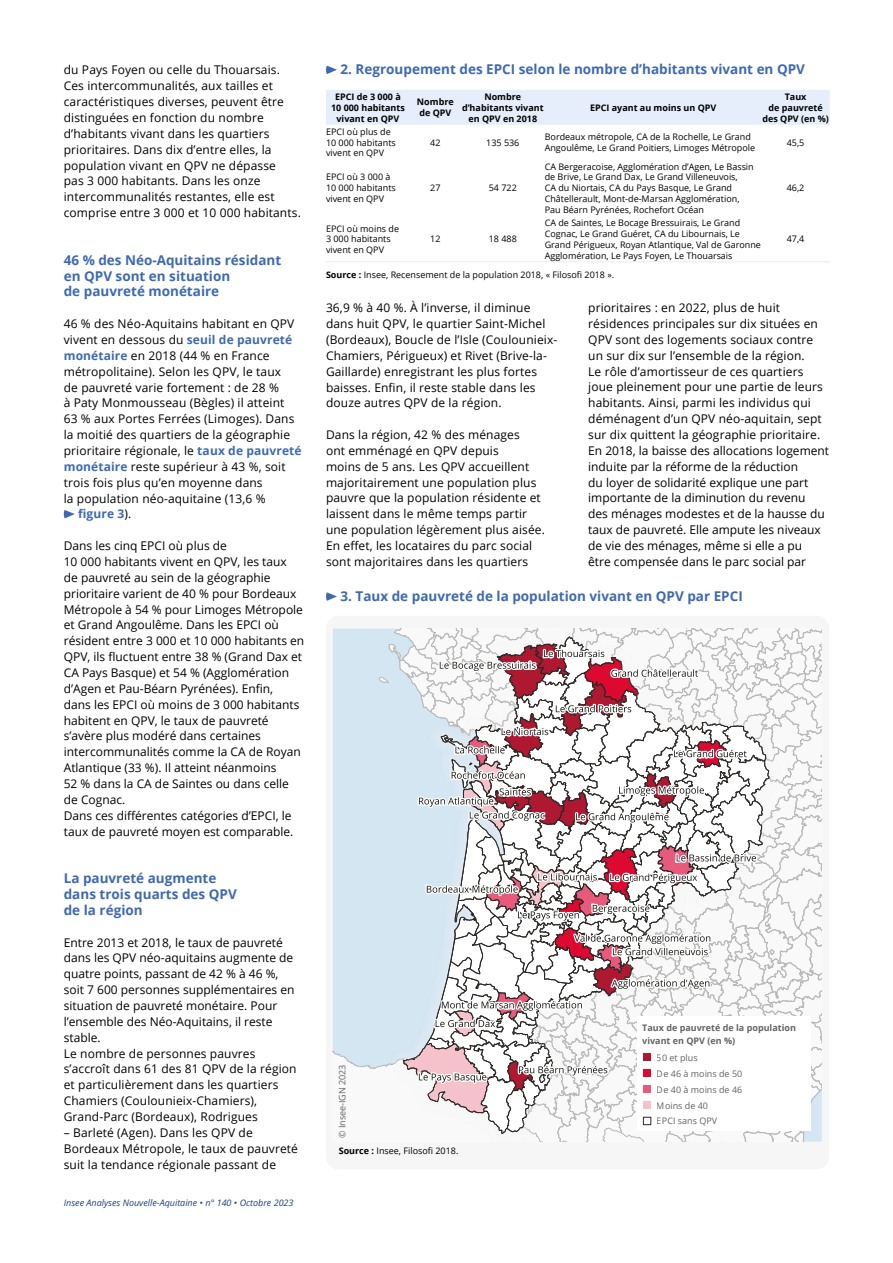
<style>
.page{position:relative;width:893px;height:1263px;background:#fff}
.page>*{position:absolute;margin:0;border:0;box-sizing:border-box;transform-origin:0 0}
.t1{font:700 13.5px/15.9px "Open Sans";color:#3e69b1}
.t2{font:12px/15.9px "Open Sans";letter-spacing:.01em;color:#000}
.t3{font:700 12px "Open Sans";color:#3e69b1}
.t4{font:9px/10.8px "Open Sans";color:#000}
.t5{font:700 9px/10.8px "Open Sans";color:#000;text-align:center}
.t6{font:9px/15.9px "Open Sans";color:#646363}
.t7{font:italic 9px "Open Sans";color:#1e4176}
.t8{font:700 9px/12.8px "Open Sans";color:#646363}
.s1{font-weight:700;color:#3e69b1}
.s2{font-weight:400;color:#000}
.s3{font-weight:700}
</style>
<div class="page">
<svg style="left:63px;top:510px;width:12px;height:8px"></svg>
<svg style="left:326px;top:616px;width:503px;height:553px;fill:#f6f6f6"></svg>
<svg style="left:388px;top:628px;width:434px;height:514px"></svg>
<div style="left:637px;top:1016px;width:174px;height:115px;background:#fff"></div>
<div style="left:643px;top:1053px;width:8px;height:8px;background:#af1831"></div>
<div style="left:643px;top:1069px;width:8px;height:8px;background:#de0931"></div>
<div style="left:643px;top:1085px;width:8px;height:8px;background:#e85a7b"></div>
<div style="left:643px;top:1101px;width:8px;height:8px;background:#f5c1cb"></div>
<div style="left:643px;top:1117px;width:8px;height:8px;border:1px solid #2c2825"></div>
<svg style="left:326px;top:592px;width:11px;height:9px"></svg>
<svg style="left:326px;top:66px;width:11px;height:8px"></svg>
<div style="left:326px;top:90px;width:504px;height:35px;background:#e5eefa"></div>
<hr style="left:326px;top:261px;width:84px;height:1px;background:#e5eefa">
<hr style="left:410px;top:261px;width:51px;height:1px;background:#e5eefa">
<hr style="left:461px;top:261px;width:84px;height:1px;background:#e5eefa">
<hr style="left:545px;top:261px;width:217px;height:1px;background:#e5eefa">
<hr style="left:762px;top:261px;width:68px;height:1px;background:#e5eefa">
<p class="t2" style="left:64px;top:62px;width:239px">du Pays Foyen ou celle du Thouarsais.<br>Ces intercommunalités, aux tailles et caractéristiques diverses, peuvent être distinguées en fonction du nombre d’habitants vivant dans les quartiers prioritaires. Dans dix d’entre elles, la population vivant en QPV ne dépasse<br>pas 3 000 habitants. Dans les onze intercommunalités restantes, elle est comprise entre 3 000 et 10 000 habitants.</p>
<p class="t1" style="left:64px;top:251px;width:219px">46 % des Néo-Aquitains résidant en QPV sont en situation<br>de pauvreté monétaire</p>
<p class="t2" style="left:64px;top:315px;width:232px">46 % des Néo-Aquitains habitant en QPV</p>
<p class="t2" style="left:64px;top:331px;width:230px">vivent en dessous du <span class="s1">seuil de pauvreté</span></p>
<p class="t2" style="left:64px;top:347px;width:207px"><span class="s1">monétaire</span> en 2018 (44 % en France</p>
<p class="t2" style="left:64px;top:363px;width:219px">métropolitaine). Selon les QPV, le taux</p>
<p class="t2" style="left:64px;top:379px;width:217px">de pauvreté varie fortement : de 28 %</p>
<p class="t2" style="left:64px;top:395px;width:222px">à Paty Monmousseau (Bègles) il atteint</p>
<p class="t2" style="left:64px;top:411px;width:232px">63 % aux Portes Ferrées (Limoges). Dans</p>
<p class="t2" style="left:64px;top:426px;width:228px">la moitié des quartiers de la géographie</p>
<p class="t2" style="left:64px;top:442px;width:239px">prioritaire régionale, le <span class="s1">taux de pauvreté</span></p>
<p class="t2" style="left:64px;top:458px;width:223px"><span class="s1">monétaire</span> reste supérieur à 43 %, soit</p>
<p class="t2" style="left:64px;top:474px;width:200px">trois fois plus qu’en moyenne dans</p>
<p class="t2" style="left:64px;top:490px;width:203px">la population néo-aquitaine (13,6 %</p>
<p class="t3" style="left:78px;top:506px;width:55px">figure 3<span class="s2">).</span></p>
<p class="t2" style="left:64px;top:537px;width:242px">Dans les cinq EPCI où plus de<br>10 000 habitants vivent en QPV, les taux<br>de pauvreté au sein de la géographie prioritaire varient de 40 % pour Bordeaux Métropole à 54 % pour Limoges Métropole et Grand Angoulême. Dans les EPCI où résident entre 3 000 et 10 000 habitants en QPV, ils fluctuent entre 38 % (Grand Dax et CA Pays Basque) et 54 % (Agglomération d’Agen et Pau-Béarn Pyrénées). Enfin,<br>dans les EPCI où moins de 3 000 habitants habitent en QPV, le taux de pauvreté s’avère plus modéré dans certaines intercommunalités comme la CA de Royan Atlantique (33 %). Il atteint néanmoins<br>52 % dans la CA de Saintes ou dans celle de Cognac.<br>Dans ces différentes catégories d’EPCI, le taux de pauvreté moyen est comparable.</p>
<p class="t1" style="left:64px;top:870px;width:174px">La pauvreté augmente dans trois quarts des QPV de la région</p>
<p class="t2" style="left:64px;top:934px;width:234px">Entre 2013 et 2018, le taux de pauvreté dans les QPV néo-aquitains augmente de quatre points, passant de 42 % à 46 %, soit 7 600 personnes supplémentaires en situation de pauvreté monétaire. Pour l’ensemble des Néo-Aquitains, il reste stable.<br>Le nombre de personnes pauvres s’accroît dans 61 des 81 QPV de la région et particulièrement dans les quartiers Chamiers (Coulounieix-Chamiers), Grand-Parc (Bordeaux), Rodrigues</p>
<p class="t2" style="left:64px;top:1124px;width:236px">– Barleté (Agen). Dans les QPV de<br>Bordeaux Métropole, le taux de pauvreté suit la tendance régionale passant de</p>
<p class="t7" style="left:64px;top:1197px;width:231px">Insee Analyses Nouvelle-Aquitaine • n° 140 • Octobre 2023</p>
<p class="t1" style="left:341px;top:61px;width:466px">2. Regroupement des EPCI selon le nombre d’habitants vivant en QPV</p>
<p class="t5" style="left:331px;top:91px;width:75px">EPCI de 3 000 à<br>10 000 habitants vivant en QPV</p>
<p class="t5" style="left:417px;top:96px;width:38px;text-align:left">Nombre de QPV</p>
<p class="t5" style="left:462px;top:91px;width:83px">Nombre d’habitants vivant en QPV en 2018</p>
<p class="t5" style="left:590px;top:102px;width:128px">EPCI ayant au moins un QPV</p>
<p class="t5" style="left:762px;top:91px;width:68px">Taux<br>de pauvreté des QPV (en %)</p>
<p class="t4" style="left:326px;top:126px;width:71px">EPCI où plus de<br>10 000 habitants vivent en QPV</p>
<p class="t4" style="left:430px;top:137px;width:12px">42</p>
<p class="t4" style="left:486px;top:137px;width:35px">135 536</p>
<p class="t4" style="left:545px;top:131px;width:212px">Bordeaux métropole, CA de la Rochelle, Le Grand<br>Angoulême, Le Grand Poitiers, Limoges Métropole</p>
<p class="t4" style="left:787px;top:137px;width:19px">45,5</p>
<p class="t4" style="left:326px;top:172px;width:71px">EPCI où 3 000 à<br>10 000 habitants vivent en QPV</p>
<p class="t4" style="left:430px;top:182px;width:12px">27</p>
<p class="t4" style="left:489px;top:182px;width:30px">54 722</p>
<p class="t4" style="left:545px;top:161px;width:211px">CA Bergeracoise, Agglomération d’Agen, Le Bassin de Brive, Le Grand Dax, Le Grand Villeneuvois,<br>CA du Niortais, CA du Pays Basque, Le Grand Châtellerault, Mont-de-Marsan Agglomération, Pau Béarn Pyrénées, Rochefort Océan</p>
<p class="t4" style="left:787px;top:182px;width:19px">46,2</p>
<p class="t4" style="left:326px;top:223px;width:75px">EPCI où moins de<br>3 000 habitants vivent en QPV</p>
<p class="t4" style="left:430px;top:233px;width:12px">12</p>
<p class="t4" style="left:489px;top:233px;width:30px">18 488</p>
<p class="t4" style="left:545px;top:217px;width:218px">CA de Saintes, Le Bocage Bressuirais, Le Grand Cognac, Le Grand Guéret, CA du Libournais, Le Grand Périgueux, Royan Atlantique, Val de Garonne Agglomération, Le Pays Foyen, Le Thouarsais</p>
<p class="t4" style="left:326px;top:269px;width:290px"><span class="s3">Source :</span> Insee, Recensement de la population 2018, « Filosofi 2018 ».</p>
<p class="t4" style="left:787px;top:233px;width:19px">47,4</p>
<p class="t2" style="left:326px;top:300px;width:233px">36,9 % à 40 %. À l’inverse, il diminue dans huit QPV, le quartier Saint-Michel (Bordeaux), Boucle de l’Isle (Coulounieix-Chamiers, Périgueux) et Rivet (Brive-la-Gaillarde) enregistrant les plus fortes baisses. Enfin, il reste stable dans les douze autres QPV de la région.</p>
<p class="t2" style="left:326px;top:426px;width:220px">Dans la région, 42 % des ménages<br>ont emménagé en QPV depuis<br>moins de 5 ans. Les QPV accueillent majoritairement une population plus pauvre que la population résidente et laissent dans le même temps partir une population légèrement plus aisée.<br>En effet, les locataires du parc social sont majoritaires dans les quartiers</p>
<p class="t2" style="left:588px;top:300px;width:242px">prioritaires : en 2022, plus de huit résidences principales sur dix situées en QPV sont des logements sociaux contre un sur dix sur l’ensemble de la région.<br>Le rôle d’amortisseur de ces quartiers joue pleinement pour une partie de leurs habitants. Ainsi, parmi les individus qui déménagent d’un QPV néo-aquitain, sept sur dix quittent la géographie prioritaire.<br>En 2018, la baisse des allocations logement induite par la réforme de la réduction<br>du loyer de solidarité explique une part importante de la diminution du revenu<br>des ménages modestes et de la hausse du taux de pauvreté. Elle ampute les niveaux de vie des ménages, même si elle a pu<br>être compensée dans le parc social par</p>
<p class="t1" style="left:341px;top:588px;width:404px">3. Taux de pauvreté de la population vivant en QPV par EPCI</p>
<p class="t6" style="left:334px;top:1138px;width:75px;rotate:-90deg">© Insee-IGN 2023</p>
<p class="t4" style="left:339px;top:1145px;width:121px"><span class="s3">Source :</span> Insee, Filosofi 2018.</p>
<p class="t8" style="left:642px;top:1021px;width:155px">Taux de pauvreté de la population vivant en QPV (en %)</p>
<p class="t6" style="left:657px;top:1049px;width:87px">50 et plus<br>De 46 à moins de 50<br>De 40 à moins de 46<br>Moins de 40<br>EPCI sans QPV</p>
</div>
